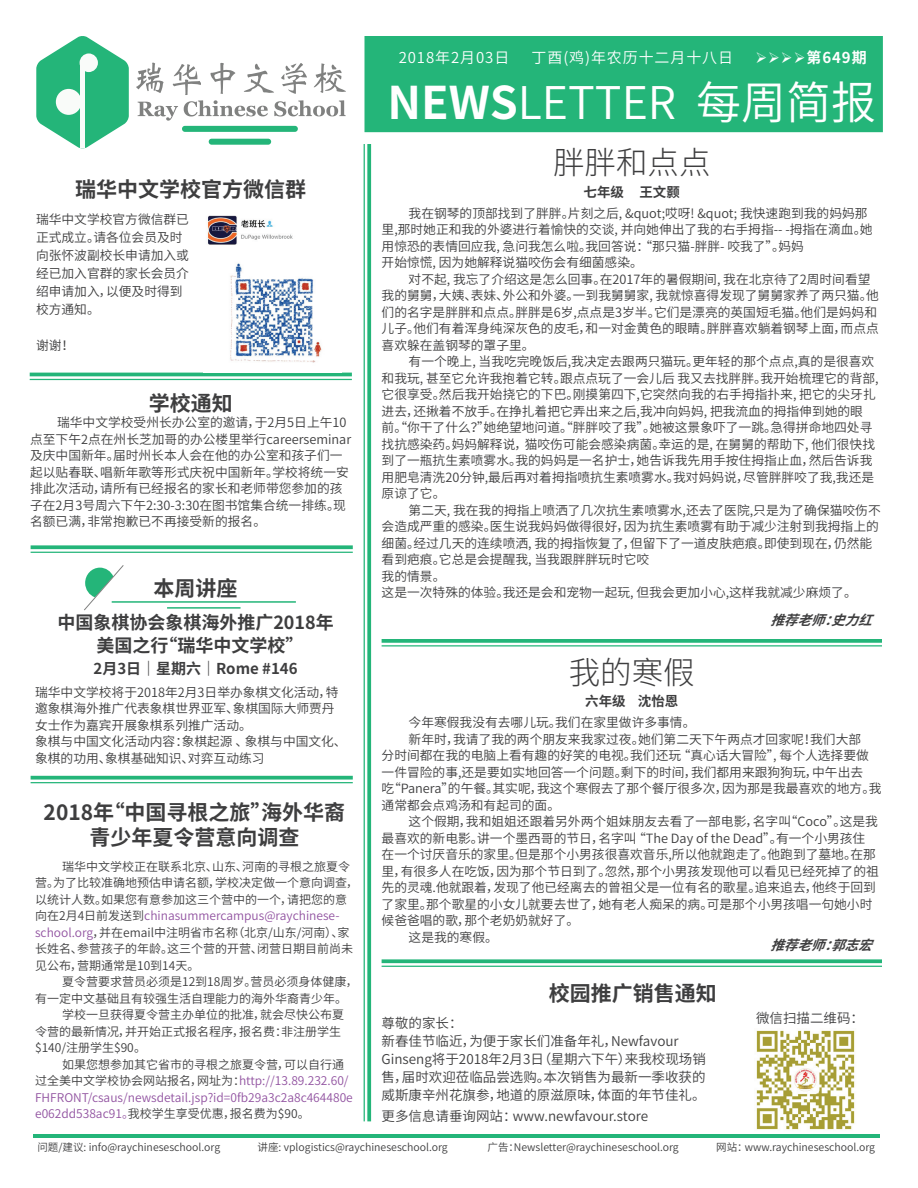
<style>
.page{position:relative;width:918px;height:1188px;background:#fff}
.page>*{position:absolute;margin:0;border:0;box-sizing:border-box;transform-origin:0 0}
.t1{font:600 45px "Noto Sans CJ Ksc";color:#fff}
.t2{font:300 31.5px "Noto Sans CJ Ksc";color:#3e3e3f}
.t3{font:700 21px/25.5px "Noto Sans CJ Ksc";color:#3e3e3f;text-align:center}
.t4{font:700 18px/22.5px "Noto Sans CJ Ksc";color:#3e3e3f;text-align:center}
.t5{font:600 15px "Noto Sans CJ Ksc";letter-spacing:.06em;color:#fff}
.t6{font:700 15px "Noto Sans CJ Ksc";color:#3e3e3f}
.t7{font:700 15px "Noto Sans CJ Ksc";letter-spacing:.06em;color:#fff}
.t8{font:600 13.5px/18px "Noto Sans CJ Ksc";color:#3e3e3f}
.t9{font:italic 700 13.5px "Noto Sans CJ Ksc";color:#3e3e3f}
.t10{font:700 13.5px "Noto Sans CJ Ksc";color:#3e3e3f}
.t11{font:600 12.75px/16.5px "Noto Sans CJ Ksc";color:#3e3e3f}
.t12{font:600 12px/16.5px "Noto Sans CJ Ksc";color:#3e3e3f}
.t13{font:600 12px "Noto Sans CJ Ksc";color:#9254a1}
.t14{font:600 10.5px "Noto Sans CJ Ksc";color:#3e3e3f}
.s1{color:#9254a1}
.s2{color:#3e3e3f}
.s3{font-weight:700}
</style>
<div class="page">
<svg style="left:136px;top:62px;width:210px;height:83px"></svg>
<svg style="left:36px;top:36px;width:93px;height:113px"></svg>
<div style="left:80px;top:53px;width:18px;height:19px;background:#f9fbf9;border-radius:50%"></div>
<div style="left:56px;top:89px;width:25px;height:26px;background:#f9fbf9;border-radius:50%"></div>
<div style="left:80px;top:64px;width:5px;height:84px;background:#f9fbf9"></div>
<div style="left:364px;top:36px;width:519px;height:96px;background:#24b579"></div>
<hr style="left:33px;top:1134px;width:846px;height:3px;background:#24b579">
<hr style="left:31px;top:552px;width:322px;height:1px;background:#24b579">
<svg style="left:31px;top:545px;width:322px;height:4px"></svg>
<hr style="left:31px;top:782px;width:322px;height:1px;background:#24b579">
<svg style="left:31px;top:776px;width:322px;height:4px"></svg>
<hr style="left:30px;top:379px;width:322px;height:1px;background:#24b579">
<hr style="left:30px;top:373px;width:322px;height:3px;background:#24b579">
<hr style="left:364px;top:144px;width:1px;height:977px;background:#24b579">
<svg style="left:367px;top:144px;width:4px;height:977px;background:#36bb84"></svg>
<hr style="left:382px;top:645px;width:500px;height:1px;background:#24b579">
<svg style="left:382px;top:639px;width:500px;height:4px;background:#31b981"></svg>
<hr style="left:382px;top:966px;width:500px;height:1px;background:#24b579">
<svg style="left:382px;top:959px;width:500px;height:4px;background:#39bc86"></svg>
<hr style="left:112px;top:601px;width:184px;height:2px;background:#24b579">
<svg style="left:84px;top:565px;width:40px;height:46px"></svg>
<hr style="left:167px;top:607px;width:74px;height:2px;background:#24b579">
<img style="left:756px;top:1030px;width:99px;height:100px">
<img style="left:207px;top:215px;width:115px;height:148px">
<p class="t5" style="left:399px;top:49px;width:112px">2018年2月03日</p>
<p class="t5" style="left:532px;top:49px;width:203px">丁酉(鸡)年农历十二月十八日</p>
<p class="t7" style="left:755px;top:49px;width:113px">➢➢➢➢第649期</p>
<h3 class="t3" style="left:75px;top:177px;width:232px">瑞华中文学校官方微信群</h3>
<p class="t11" style="left:36px;top:211px;width:154px;line-height:18px">瑞华中文学校官方微信群已正式成立。请各位会员及时向张怀波副校长申请加入或经已加入官群的家长会员介绍申请加入，以便及时得到校方通知。</p>
<p class="t11" style="left:36px;top:338px;width:40px">谢谢！</p>
<h3 class="t3" style="left:149px;top:391px;width:85px">学校通知</h3>
<p class="t11" style="left:30px;top:415px;width:323px;text-indent:27px">瑞华中文学校受州长办公室的邀请，于2月5日上午10点至下午2点在州长芝加哥的办公楼里举行careerseminar及庆中国新年。届时州长本人会在他的办公室和孩子们一起以贴春联、唱新年歌等形式庆祝中国新年。学校将统一安排此次活动，请所有已经报名的家长和老师带您参加的孩子在2月3号周六下午2:30-3:30在图书馆集合统一排练。现名额已满，非常抱歉已不再接受新的报名。</p>
<h3 class="t3" style="left:154px;top:576px;width:86px">本周讲座</h3>
<h3 class="t4" style="left:57px;top:612px;width:278px">中国象棋协会象棋海外推广2018年美国之行“瑞华中文学校”</h3>
<p class="t6" style="left:94px;top:660px;width:206px">2月3日｜星期六｜Rome #146</p>
<p class="t11" style="left:35px;top:684px;width:313px">瑞华中文学校将于2018年2月3日举办象棋文化活动，特邀象棋海外推广代表象棋世界亚军、象棋国际大师贾丹女士作为嘉宾开展象棋系列推广活动。<br>象棋与中国文化活动内容：象棋起源 、象棋与中国文化、象棋的功用、象棋基础知识、对弈互动练习</p>
<h3 class="t3" style="left:44px;top:800px;width:303px">2018年“中国寻根之旅”海外华裔青少年夏令营意向调查</h3>
<p class="t12" style="left:35px;top:858px;width:325px;text-indent:27px">瑞华中文学校正在联系北京、山东、河南的寻根之旅夏令营。为了比较准确地预估申请名额，学校决定做一个意向调查，以统计人数。如果您有意参加这三个营中的一个，请把您的意向在2月4日前发送到<span class="s1">chinasummercampus@raychinese&shy;school.org</span>，并在email中注明省市名称（北京/山东/河南）、家长姓名、参营孩子的年龄。这三个营的开营、闭营日期目前尚未见公布，营期通常是10到14天。</p>
<p class="t12" style="left:62px;top:974px;width:297px">夏令营要求营员必须是12到18周岁。营员必须身体健康，</p>
<p class="t12" style="left:35px;top:990px;width:314px">有一定中文基础且有较强生活自理能力的海外华裔青少年。</p>
<p class="t12" style="left:62px;top:1007px;width:283px">学校一旦获得夏令营主办单位的批准，就会尽快公布夏</p>
<p class="t12" style="left:35px;top:1023px;width:307px">令营的最新情况，并开始正式报名程序，报名费：非注册学生</p>
<p class="t12" style="left:35px;top:1040px;width:112px">$140/注册学生$90。</p>
<p class="t12" style="left:62px;top:1056px;width:283px">如果您想参加其它省市的寻根之旅夏令营，可以自行通</p>
<p class="t13" style="left:35px;top:1074px;width:315px"><span class="s2">过全美中文学校协会网站报名，网址为：</span>http://13.89.232.60/</p>
<p class="t13" style="left:35px;top:1090px;width:319px">FHFRONT/csaus/newsdetail.jsp?id=0fb29a3c2a8c464480e</p>
<p class="t12" style="left:35px;top:1106px;width:276px"><span class="s1">e062dd538ac91。</span>我校学生享受优惠，报名费为$90。</p>
<h1 class="t1" style="left:387px;top:78px;width:490px"><span class="s3">NEWS</span>LETTER 每周简报</h1>
<h2 class="t2" style="left:553px;top:145px;width:159px">胖胖和点点</h2>
<p class="t10" style="left:584px;top:184px;width:98px">七年级 王文颢</p>
<p class="t11" style="left:382px;top:205px;width:493px;text-indent:27px">我在钢琴的顶部找到了胖胖。片刻之后, &amp;quot;哎呀! &amp;quot; 我快速跑到我的妈妈那里,那时她正和我的外婆进行着愉快的交谈, 并向她伸出了我的右手拇指-- -拇指在滴血。她用惊恐的表情回应我, 急问我怎么啦。我回答说：“那只猫-胖胖- 咬我了”。妈妈<br>开始惊慌, 因为她解释说猫咬伤会有细菌感染。</p>
<p class="t11" style="left:382px;top:271px;width:499px;text-indent:27px">对不起, 我忘了介绍这是怎么回事。在2017年的暑假期间, 我在北京待了2周时间看望我的舅舅，大姨、表妹、外公和外婆。一到我舅舅家, 我就惊喜得发现了舅舅家养了两只猫。他们的名字是胖胖和点点。胖胖是6岁,点点是3岁半。它们是漂亮的英国短毛猫。他们是妈妈和儿子。他们有着浑身纯深灰色的皮毛，和一对金黄色的眼睛。胖胖喜欢躺着钢琴上面，而点点喜欢躲在盖钢琴的罩子里。</p>
<p class="t11" style="left:382px;top:354px;width:499px;text-indent:27px">有一个晚上, 当我吃完晚饭后,我决定去跟两只猫玩。更年轻的那个点点,真的是很喜欢和我玩, 甚至它允许我抱着它转。跟点点玩了一会儿后 我又去找胖胖。我开始梳理它的背部,它很享受。然后我开始挠它的下巴。刚摸第四下,它突然向我的右手拇指扑来, 把它的尖牙扎进去，还揪着不放手。在挣扎着把它弄出来之后,我冲向妈妈, 把我流血的拇指伸到她的眼前。“你干了什么？”她绝望地问道。“胖胖咬了我”。她被这景象吓了一跳。急得拼命地四处寻找抗感染药。妈妈解释说，猫咬伤可能会感染病菌。幸运的是, 在舅舅的帮助下, 他们很快找到了一瓶抗生素喷雾水。我的妈妈是一名护士，她告诉我先用手按住拇指止血，然后告诉我用肥皂清洗20分钟,最后再对着拇指喷抗生素喷雾水。我对妈妈说，尽管胖胖咬了我,我还是原谅了它。</p>
<p class="t11" style="left:382px;top:502px;width:501px;text-indent:27px">第二天, 我在我的拇指上喷洒了几次抗生素喷雾水,还去了医院,只是为了确保猫咬伤不会造成严重的感染。医生说我妈妈做得很好，因为抗生素喷雾有助于减少注射到我拇指上的细菌。经过几天的连续喷洒, 我的拇指恢复了，但留下了一道皮肤疤痕。即使到现在，仍然能看到疤痕。它总是会提醒我, 当我跟胖胖玩时它咬<br>我的情景。<br>这是一次特殊的体验。我还是会和宠物一起玩, 但我会更加小心,这样我就减少麻烦了。</p>
<p class="t9" style="left:770px;top:612px;width:117px">推荐老师：史力红</p>
<h2 class="t2" style="left:569px;top:655px;width:127px">我的寒假</h2>
<p class="t10" style="left:585px;top:694px;width:95px">六年级 沈怡恩</p>
<p class="t11" style="left:409px;top:715px;width:289px">今年寒假我没有去哪儿玩。我们在家里做许多事情。</p>
<p class="t11" style="left:409px;top:731px;width:454px">新年时，我请了我的两个朋友来我家过夜。她们第二天下午两点才回家呢！我们大部</p>
<p class="t11" style="left:382px;top:748px;width:489px">分时间都在我的电脑上看有趣的好笑的电视。我们还玩 “真心话大冒险”, 每个人选择要做</p>
<p class="t11" style="left:382px;top:764px;width:483px">一件冒险的事,还是要如实地回答一个问题。剩下的时间，我们都用来跟狗狗玩，中午出去</p>
<p class="t11" style="left:382px;top:781px;width:501px">吃“Panera”的午餐。其实呢，我这个寒假去了那个餐厅很多次，因为那是我最喜欢的地方。我</p>
<p class="t11" style="left:382px;top:797px;width:180px">通常都会点鸡汤和有起司的面。</p>
<p class="t11" style="left:409px;top:814px;width:471px">这个假期，我和姐姐还跟着另外两个姐妹朋友去看了一部电影，名字叫“Coco”。这是我</p>
<p class="t11" style="left:382px;top:830px;width:485px">最喜欢的新电影。讲一个墨西哥的节日，名字叫 “The Day of the Dead”。有一个小男孩住</p>
<p class="t11" style="left:382px;top:847px;width:496px">在一个讨厌音乐的家里。但是那个小男孩很喜欢音乐,所以他就跑走了。他跑到了墓地。在那</p>
<p class="t11" style="left:382px;top:863px;width:499px">里，有很多人在吃饭，因为那个节日到了。忽然，那个小男孩发现他可以看见已经死掉了的祖</p>
<p class="t11" style="left:382px;top:880px;width:496px">先的灵魂.他就跟着，发现了他已经离去的曾祖父是一位有名的歌星。追来追去，他终于回到</p>
<p class="t11" style="left:382px;top:896px;width:492px">了家里。那个歌星的小女儿就要去世了，她有老人痴呆的病。可是那个小男孩唱一句她小时</p>
<p class="t11" style="left:382px;top:913px;width:199px">候爸爸唱的歌，那个老奶奶就好了。</p>
<p class="t11" style="left:409px;top:929px;width:91px">这是我的寒假。</p>
<p class="t9" style="left:770px;top:938px;width:117px">推荐老师：郭志宏</p>
<h3 class="t3" style="left:549px;top:981px;width:169px">校园推广销售通知</h3>
<p class="t8" style="left:382px;top:1014px;width:326px">尊敬的家长：<br>新春佳节临近，为便于家长们准备年礼，Newfavour<br>Ginseng将于2018年2月3日（星期六下午）来我校现场销售，届时欢迎莅临品尝选购。本次销售为最新一季收获的威斯康辛州花旗参，地道的原滋原味，体面的年节佳礼。</p>
<p class="t8" style="left:382px;top:1108px;width:268px">更多信息请垂询网站：www.newfavour.store</p>
<p class="t8" style="left:756px;top:1010px;width:109px">微信扫描二维码：</p>
<p class="t14" style="left:37px;top:1141px;width:184px">问题/建议: info@raychineseschool.org</p>
<p class="t14" style="left:258px;top:1141px;width:192px">讲座: vplogistics@raychineseschool.org</p>
<p class="t14" style="left:488px;top:1141px;width:193px">广告：Newsletter@raychineseschool.org</p>
<p class="t14" style="left:716px;top:1141px;width:160px">网站：www.raychineseschool.org</p>
</div>
